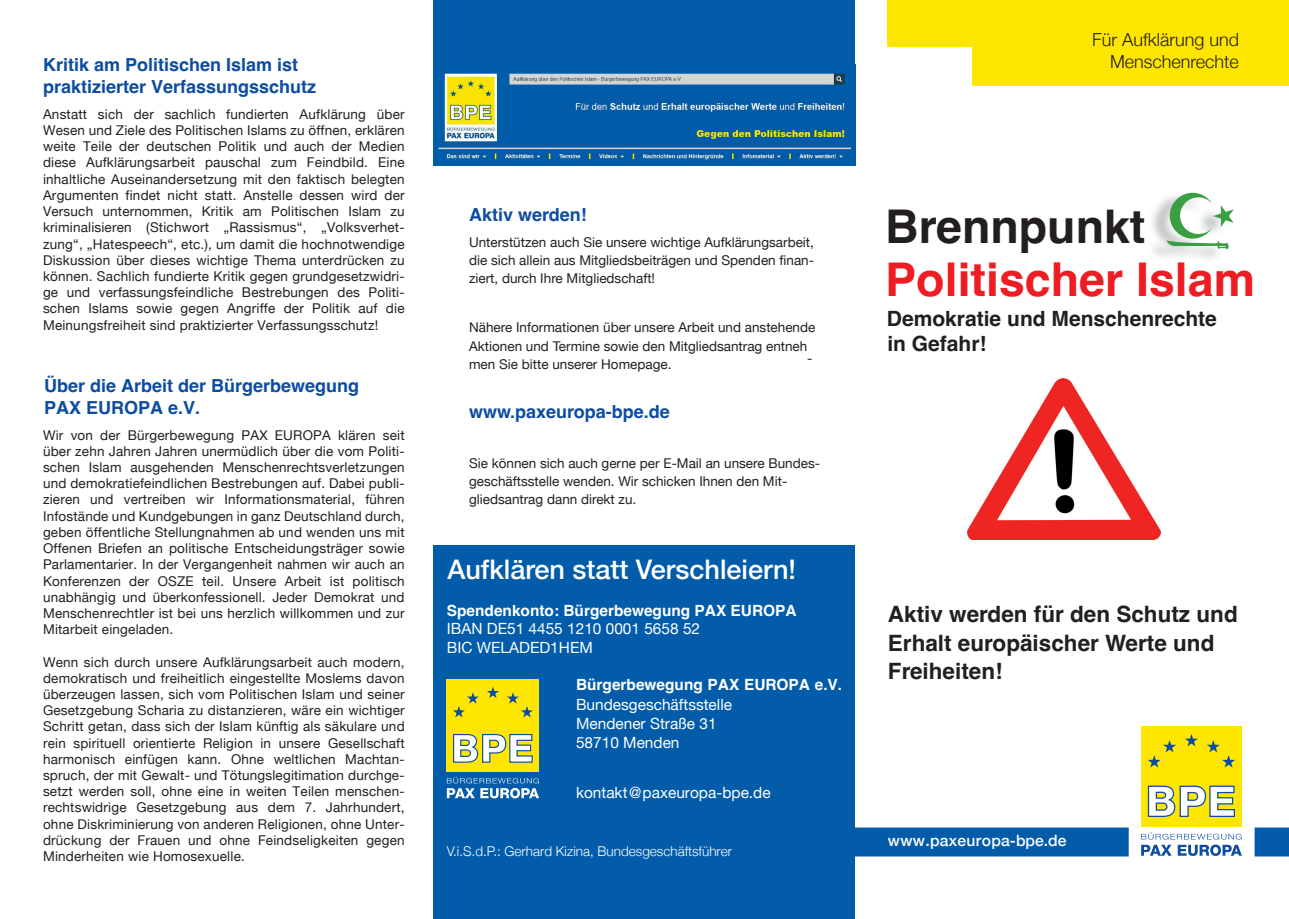
<style>
.page{position:relative;width:1289px;height:919px;background:#fff}
.page>*{position:absolute;margin:0;border:0;box-sizing:border-box;transform-origin:0 0}
.t1{font:700 46.5px "Helvetica";color:#ee1d23}
.t2{font:700 46.5px "Helvetica";color:#231f20}
.t3{font:500 27px "Helvetica Neue";color:#fff}
.t4{font:700 22.5px/28.5px "Helvetica";color:#231f20}
.t5{font:700 21px/25.2px "Helvetica";color:#231f20}
.t6{font:700 18px/21.6px "Helvetica";color:#0d4da1}
.t7{font:300 18px/21.6px "Helvetica Neue";color:#231f20;text-align:right}
.t8{font:500 15.6px "Helvetica Neue";letter-spacing:.02em;color:#fff}
.t9{font:15.45px/19.4px "Helvetica Neue LT";color:#fff}
.t10{font:700 15.45px "Helvetica";color:#fff}
.t11{font:13.5px/16.2px "Helvetica Neue LT";color:#231f20;text-align:justify}
.t12{font:300 13.5px "Helvetica Neue";color:#fff}
</style>
<div class="page">
<div style="left:972px;top:0;width:316px;height:85px;background:#ffe601"></div>
<div style="left:887px;top:0;width:401px;height:47px;background:#ffe601"></div>
<img style="left:967px;top:378px;width:193px;height:161px">
<svg style="left:1166px;top:193px;width:67px;height:56px"></svg>
<div style="left:1141px;top:725px;width:100px;height:101px;background:#ffe601"></div>
<svg style="left:1185px;top:734px;width:12px;height:12px"></svg>
<svg style="left:1148px;top:740px;width:28px;height:27px"></svg>
<svg style="left:1207px;top:740px;width:28px;height:27px"></svg>
<svg style="left:855px;top:827px;width:433px;height:29px"></svg>
<svg style="left:1147px;top:785px;width:88px;height:32px"></svg>
<div style="left:434px;top:546px;width:421px;height:372px;background:#025ca9"></div>
<div style="left:447px;top:679px;width:92px;height:92px;background:#ffe601"></div>
<svg style="left:487px;top:686px;width:12px;height:12px"></svg>
<svg style="left:453px;top:692px;width:26px;height:25px"></svg>
<svg style="left:507px;top:692px;width:26px;height:25px"></svg>
<svg style="left:447px;top:776px;width:92px;height:22px"></svg>
<svg style="left:453px;top:734px;width:80px;height:29px"></svg>
<div style="left:434px;top:0;width:421px;height:67px;background:#025ca9"></div>
<img style="left:434px;top:67px;width:421px;height:99px">
<h3 class="t6" style="left:43px;top:56px;width:275px">Kritik am Politischen Islam ist praktizierter Verfassungsschutz</h3>
<p class="t11" style="left:43px;top:106px;width:363px">Anstatt sich der sachlich fundierten Aufklärung über Wesen und Ziele des Politischen Islams zu öffnen, erklären weite Teile der deutschen Politik und auch der Medien diese Aufklärungsarbeit pauschal zum Feindbild. Eine inhaltliche Auseinandersetzung mit den faktisch belegten Argumenten findet nicht statt. Anstelle dessen wird der Versuch unternommen, Kritik am Politischen Islam zu kriminalisieren (Stichwort „Rassismus“, „Volksverhet&shy;zung“, „Hatespeech“, etc.), um damit die hochnotwendige Diskussion über dieses wichtige Thema unterdrücken zu können. Sachlich fundierte Kritik gegen grundgesetzwidri&shy;ge und verfassungsfeindliche Bestrebungen des Politi&shy;schen Islams sowie gegen Angriffe der Politik auf die Meinungsfreiheit sind praktizierter Verfassungsschutz!</p>
<h3 class="t6" style="left:44px;top:377px;width:317px">Über die Arbeit der Bürgerbewegung<br>PAX EUROPA e.V.</h3>
<p class="t11" style="left:43px;top:426px;width:363px">Wir von der Bürgerbewegung PAX EUROPA klären seit über zehn Jahren Jahren unermüdlich über die vom Politi&shy;schen Islam ausgehenden Menschenrechtsverletzungen und demokratiefeindlichen Bestrebungen auf. Dabei publi&shy;zieren und vertreiben wir Informationsmaterial, führen Infostände und Kundgebungen in ganz Deutschland durch, geben öffentliche Stellungnahmen ab und wenden uns mit Offenen Briefen an politische Entscheidungsträger sowie Parlamentarier. In der Vergangenheit nahmen wir auch an Konferenzen der OSZE teil. Unsere Arbeit ist politisch unabhängig und überkonfessionell. Jeder Demokrat und Menschenrechtler ist bei uns herzlich willkommen und zur Mitarbeit eingeladen.</p>
<p class="t11" style="left:43px;top:653px;width:363px">Wenn sich durch unsere Aufklärungsarbeit auch modern, demokratisch und freiheitlich eingestellte Moslems davon überzeugen lassen, sich vom Politischen Islam und seiner Gesetzgebung Scharia zu distanzieren, wäre ein wichtiger Schritt getan, dass sich der Islam künftig als säkulare und rein spirituell orientierte Religion in unsere Gesellschaft harmonisch einfügen kann. Ohne weltlichen Machtan&shy;spruch, der mit Gewalt- und Tötungslegitimation durchge&shy;setzt werden soll, ohne eine in weiten Teilen menschen&shy;rechtswidrige Gesetzgebung aus dem 7. Jahrhundert, ohne Diskriminierung von anderen Religionen, ohne Unter&shy;drückung der Frauen und ohne Feindseligkeiten gegen Minderheiten wie Homosexuelle.</p>
<h3 class="t6" style="left:469px;top:206px;width:119px">Aktiv werden!</h3>
<p class="t11" style="left:469px;top:233px;width:346px;line-height:18px">Unterstützen auch Sie unsere wichtige Aufklärungsarbeit, die sich allein aus Mitgliedsbeiträgen und Spenden finan&shy;ziert, durch Ihre Mitgliedschaft!</p>
<p class="t11" style="left:469px;top:318px;width:348px;line-height:18px;text-align:left">Nähere Informationen über unsere Arbeit und anstehende<br>Aktionen und Termine sowie den Mitgliedsantrag entneh men Sie bitte unserer Homepage.</p>
<h3 class="t6" style="left:469px;top:403px;width:202px">www.paxeuropa-bpe.de</h3>
<p class="t11" style="left:469px;top:454px;width:352px;line-height:18px;text-align:left">Sie können sich auch gerne per E-Mail an unsere Bundes&shy;geschäftsstelle wenden. Wir schicken Ihnen den Mit&shy;gliedsantrag dann direkt zu.</p>
<p class="t11" style="left:807px;top:349px;width:7px">-</p>
<h2 class="t3" style="left:447px;top:547px;width:350px">Aufklären statt Verschleiern!</h2>
<p class="t10" style="left:447px;top:600px;width:351px">Spendenkonto: Bürgerbewegung PAX EUROPA</p>
<p class="t9" style="left:447px;top:619px;width:255px;line-height:18.5px">IBAN DE51 4455 1210 0001 5658 52<br>BIC WELADED1HEM</p>
<p class="t10" style="left:576px;top:675px;width:268px">Bürgerbewegung PAX EUROPA e.V.</p>
<p class="t9" style="left:576px;top:694px;width:157px">Bundesgeschäftsstelle<br>Mendener Straße 31<br>58710 Menden</p>
<p class="t9" style="left:576px;top:782px;width:196px">kontakt@paxeuropa-bpe.de</p>
<p class="t12" style="left:447px;top:840px;width:286px">V.i.S.d.P.: Gerhard Kizina, Bundesgeschäftsführer</p>
<h3 class="t7" style="left:1091px;top:28px;width:149px">Für Aufklärung und<br>Menschenrechte</h3>
<h1 class="t2" style="left:885px;top:198px;width:262px">Brennpunkt</h1>
<h1 class="t1" style="left:885px;top:251px;width:371px">Politischer Islam</h1>
<h3 class="t5" style="left:886px;top:308px;width:331px">Demokratie und Menschenrechte in Gefahr!</h3>
<h3 class="t4" style="left:887px;top:602px;width:351px">Aktiv werden für den Schutz und<br>Erhalt europäischer Werte und<br>Freiheiten!</h3>
<p class="t8" style="left:887px;top:828px;width:180px">www.paxeuropa-bpe.de</p>
</div>
